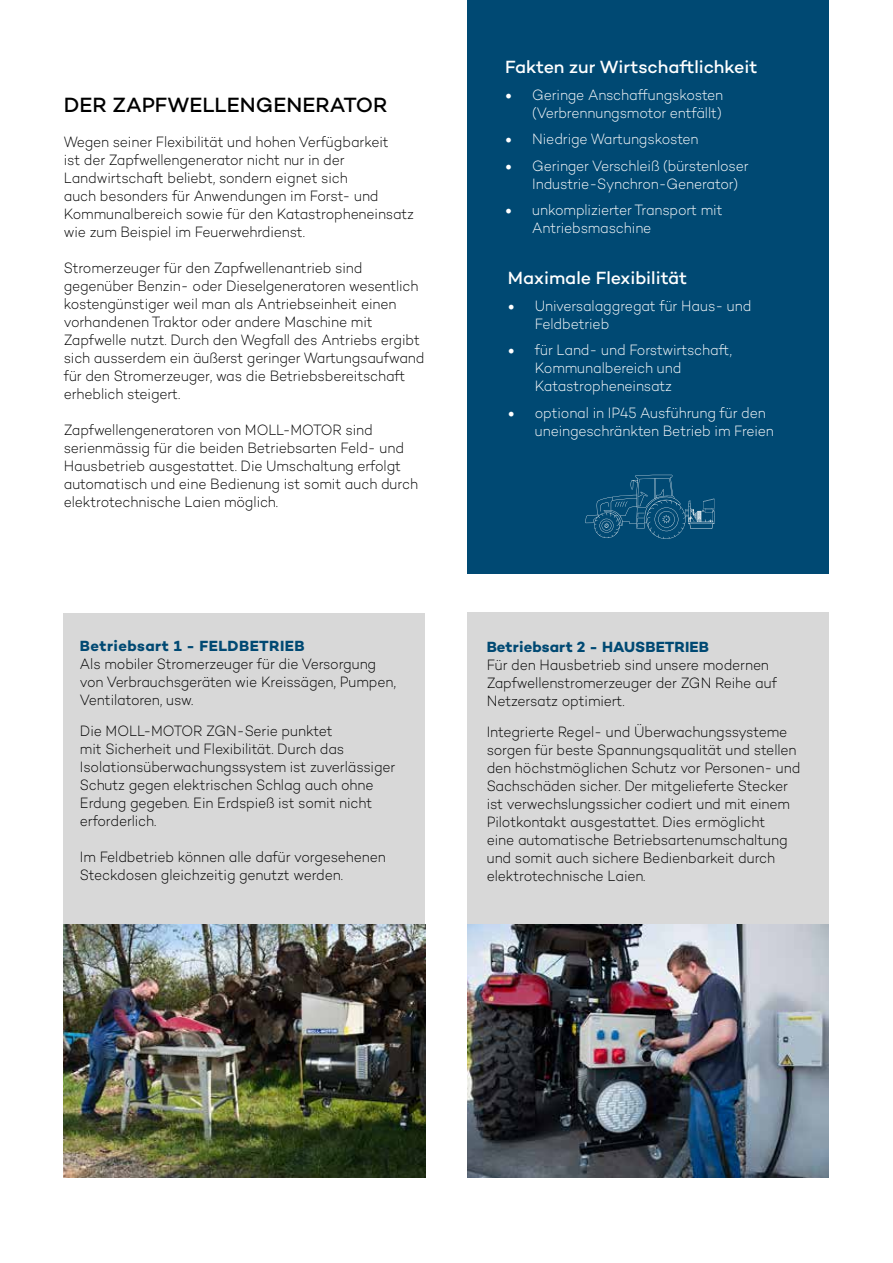
<style>
.page{position:relative;width:893px;height:1263px;background:#fff}
.page>*{position:absolute;margin:0;border:0;box-sizing:border-box;transform-origin:0 0}
.t1{font:500 21px "Campton";color:#000}
.t2{font:500 18px "Campton";color:#fff}
.t3{font:300 15.3px/18px "Campton";letter-spacing:-.01em;color:#000;scale:.91 1}
.t4{font:300 15.3px/18px "Campton";letter-spacing:-.01em;color:#fff;scale:.91 1}
.t5{font:700 15px "Campton";letter-spacing:.015em;color:#004973}
.s1{font-family:"Minion Pro";font-weight:400;font-size:18px}
</style>
<div class="page">
<div style="left:468px;top:613px;width:361px;height:443px;background:#d8d8d8"></div>
<div style="left:467px;top:0;width:362px;height:573px;background:#004973"></div>
<img style="left:468px;top:925px;width:361px;height:253px">
<div style="left:63px;top:613px;width:362px;height:441px;background:#d8d8d8"></div>
<img style="left:63px;top:925px;width:362px;height:253px">
<svg style="left:585px;top:475px;width:129px;height:64px"></svg>
<h1 class="t1" style="left:64px;top:92px;width:325px">DER ZAPFWELLENGENERATOR</h1>
<p class="t3" style="left:64px;top:132px;width:386px">Wegen seiner Flexibilität und hohen Verfügbarkeit<br>ist der Zapfwellengenerator nicht nur in der Landwirtschaft beliebt, sondern eignet sich<br>auch besonders für Anwendungen im Forst- und Kommunalbereich sowie für den Katastropheneinsatz wie zum Beispiel im Feuerwehrdienst.</p>
<p class="t3" style="left:64px;top:258px;width:398px">Stromerzeuger für den Zapfwellenantrieb sind gegenüber Benzin- oder Dieselgeneratoren wesentlich kostengünstiger weil man als Antriebseinheit einen vorhandenen Traktor oder andere Maschine mit Zapfwelle nutzt. Durch den Wegfall des Antriebs ergibt sich ausserdem ein äußerst geringer Wartungsaufwand für den Stromerzeuger, was die Betriebsbereitschaft erheblich steigert.</p>
<p class="t3" style="left:64px;top:420px;width:391px">Zapfwellengeneratoren von MOLL-MOTOR sind serienmässig für die beiden Betriebsarten Feld- und Hausbetrieb ausgestattet. Die Umschaltung erfolgt automatisch und eine Bedienung ist somit auch durch elektrotechnische Laien möglich.</p>
<p class="t5" style="left:80px;top:636px;width:226px">Betriebsart 1 - FELDBETRIEB</p>
<p class="t3" style="left:80px;top:654px;width:349px">Als mobiler Stromerzeuger für die Versorgung von Verbrauchsgeräten wie Kreissägen, Pumpen,<br>Ventilatoren, usw.</p>
<p class="t3" style="left:80px;top:721px;width:348px">Die MOLL-MOTOR ZGN-Serie punktet<br>mit Sicherheit und Flexibilität. Durch das Isolationsüberwachungssystem ist zuverlässiger Schutz gegen elektrischen Schlag auch ohne Erdung gegeben. Ein Erdspieß ist somit nicht erforderlich.</p>
<p class="t3" style="left:80px;top:847px;width:338px">Im Feldbetrieb können alle dafür vorgesehenen<br>Steckdosen gleichzeitig genutzt werden.</p>
<p class="t2" style="left:505px;top:56px;width:254px">Fakten zur Wirtschaftlichkeit</p>
<p class="t4" style="left:505px;top:85px;width:241px;text-align:right"><span class="s1">•</span> Geringe Anschaffungskosten (Verbrennungsmotor entfällt)</p>
<p class="t4" style="left:505px;top:130px;width:214px"><span class="s1">•</span> Niedrige Wartungskosten</p>
<p class="t4" style="left:532px;top:156px;width:239px;text-indent:-27px"><span class="s1">•</span> Geringer Verschleiß (bürstenloser<br>Industrie-Synchron-Generator)</p>
<p class="t4" style="left:532px;top:201px;width:211px;text-indent:-27px"><span class="s1">•</span> unkomplizierter Transport mit<br>Antriebsmaschine</p>
<p class="t2" style="left:508px;top:267px;width:181px">Maximale Flexibilität</p>
<p class="t4" style="left:535px;top:296px;width:240px;text-indent:-27px"><span class="s1">•</span> Universalaggregat für Haus- und<br>Feldbetrieb</p>
<p class="t4" style="left:535px;top:341px;width:218px;text-indent:-27px"><span class="s1">•</span> für Land- und Forstwirtschaft,<br>Kommunalbereich und<br>Katastropheneinsatz</p>
<p class="t4" style="left:535px;top:403px;width:264px;text-indent:-27px"><span class="s1">•</span> optional in IP45 Ausführung für den uneingeschränkten Betrieb im Freien</p>
<p class="t5" style="left:487px;top:638px;width:224px">Betriebsart 2 - HAUSBETRIEB</p>
<p class="t3" style="left:487px;top:656px;width:320px">Für den Hausbetrieb sind unsere modernen<br>Zapfwellenstromerzeuger der ZGN Reihe auf<br>Netzersatz optimiert.</p>
<p class="t3" style="left:487px;top:723px;width:346px">Integrierte Regel- und Überwachungssysteme sorgen für beste Spannungsqualität und stellen den höchstmöglichen Schutz vor Personen- und Sachschäden sicher. Der mitgelieferte Stecker ist verwechslungssicher codiert und mit einem Pilotkontakt ausgestattet. Dies ermöglicht<br>eine automatische Betriebsartenumschaltung und somit auch sichere Bedienbarkeit durch elektrotechnische Laien.</p>
</div>
